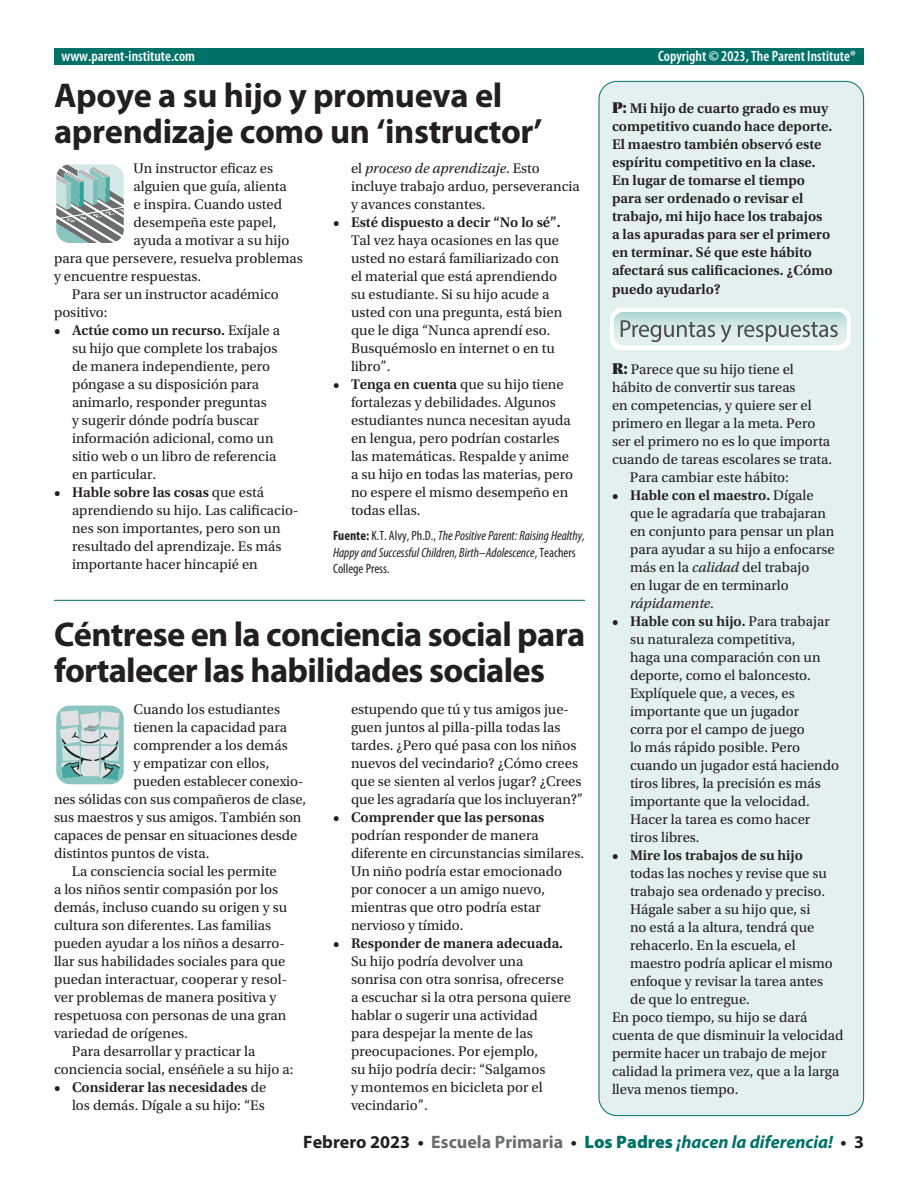
<style>
.page{position:relative;width:918px;height:1188px;background:#fff}
.page>*{position:absolute;margin:0;border:0;box-sizing:border-box;transform-origin:0 0}
.t1{font:700 34.5px/36px "Myriad Pro";letter-spacing:-.02em;color:#231f20}
.t2{font:italic 700 18px "Myriad Pro";color:#007167}
.t3{font:600 condensed 15px "Myriad Pro";color:#fff}
.t4{font:14.7px/18px "Utopia Std";color:#231f20}
.t5{font:600 14.7px/18px "Utopia Std";color:#231f20}
.t6{font:italic condensed 13.5px/16.5px "Myriad Pro";color:#231f20}
.s1{font-family:"Utopia Std Black Headline";font-weight:400;font-size:16.5px}
.s2{font-weight:600}
.s3{font-style:italic}
.s4{font-weight:700;font-style:normal}
.s5{font-style:normal}
.s6{font-family:"Utopia Std Black Headline";font-size:16.5px}
.s7{font-style:normal;color:#231f20}
.s8{font-style:normal;color:#6c6d70}
.s9{font-weight:900;font-style:normal}
</style>
<div class="page">
<div style="left:599px;top:81px;width:265px;height:1035px;background:#e4f0ef;border-radius:18px"></div>
<div style="left:54px;top:49px;width:810px;height:16px;background:#007167"></div>
<svg style="left:610px;top:308px;width:241px;height:42px"></svg>
<svg style="left:56px;top:705px;width:68px;height:80px;background:#aecbc9"></svg>
<svg style="left:56px;top:164px;width:68px;height:79px;background:#a1b6b5"></svg>
<hr style="left:54px;top:600px;width:531px;height:1px;background:#007167">
<p class="t3" style="left:62px;top:46px;width:135px">www.parent-institute.com</p>
<p class="t3" style="left:658px;top:46px;width:199px">Copyright © 2023, The Parent Institute®</p>
<h1 class="t1" style="left:54px;top:76px;width:490px">Apoye a su hijo y promueva el aprendizaje como un ‘instructor’</h1>
<p class="t5" style="left:612px;top:99px;width:222px"><span class="s1">P:</span> Mi hijo de cuarto grado es muy competitivo cuando hace deporte.<br>El maestro también observó este espíritu competitivo en la clase.<br>En lugar de tomarse el tiempo para ser ordenado o revisar el trabajo, mi hijo hace los trabajos a las apuradas para ser el primero en terminar. Sé que este hábito afectará sus calificaciones. ¿Cómo</p>
<p class="t5" style="left:612px;top:281px;width:111px">puedo ayudarlo?</p>
<p class="t4" style="left:134px;top:159px;width:141px">Un instructor eficaz es</p>
<p class="t4" style="left:134px;top:177px;width:155px">alguien que guía, alienta</p>
<p class="t4" style="left:134px;top:195px;width:150px">e inspira. Cuando usted</p>
<p class="t4" style="left:134px;top:213px;width:144px">desempeña este papel,</p>
<p class="t4" style="left:134px;top:231px;width:158px">ayuda a motivar a su hijo</p>
<p class="t4" style="left:54px;top:249px;width:250px">para que persevere, resuelva problemas</p>
<p class="t4" style="left:54px;top:267px;width:149px">y encuentre respuestas.</p>
<p class="t4" style="left:72px;top:285px;width:208px">Para ser un instructor académico</p>
<p class="t4" style="left:54px;top:303px;width:55px">positivo:</p>
<p class="t4" style="left:72px;top:321px;width:210px;text-indent:-18px"><span class="s2">• Actúe como un recurso.</span> Exíjale a su hijo que complete los trabajos de manera independiente, pero póngase a su disposición para animarlo, responder preguntas<br>y sugerir dónde podría buscar información adicional, como un sitio web o un libro de referencia en particular.</p>
<p class="t4" style="left:72px;top:483px;width:228px;text-indent:-18px"><span class="s2">• Hable sobre las cosas</span> que está aprendiendo su hijo. Las calificacio&shy;nes son importantes, pero son un resultado del aprendizaje. Es más importante hacer hincapié en</p>
<p class="t4" style="left:351px;top:159px;width:230px">el <span class="s3">proceso de aprendizaje</span>. Esto incluye trabajo arduo, perseverancia y avances constantes.</p>
<p class="t5" style="left:333px;top:213px;width:229px">• Esté dispuesto a decir “No lo sé”.</p>
<p class="t4" style="left:351px;top:231px;width:213px">Tal vez haya ocasiones en las que usted no estará familiarizado con el material que está aprendiendo su estudiante. Si su hijo acude a usted con una pregunta, está bien que le diga “Nunca aprendí eso.<br>Busquémoslo en internet o en tu libro”.</p>
<p class="t4" style="left:351px;top:375px;width:224px;text-indent:-18px"><span class="s2">• Tenga en cuenta</span> que su hijo tiene fortalezas y debilidades. Algunos estudiantes nunca necesitan ayuda en lengua, pero podrían costarles las matemáticas. Respalde y anime a su hijo en todas las materias, pero no espere el mismo desempeño en todas ellas.</p>
<p class="t6" style="left:333px;top:528px;width:253px"><span class="s4">Fuente:</span> <span class="s5">K.T. Alvy, Ph.D.,</span> The Positive Parent: Raising Healthy,<br>Happy and Successful Children, Birth–Adolescence<span class="s5">, Teachers<br>College Press.</span></p>
<p class="t4" style="left:612px;top:360px;width:183px"><span class="s6">R:</span> Parece que su hijo tiene el</p>
<p class="t4" style="left:612px;top:378px;width:185px">hábito de convertir sus tareas</p>
<p class="t4" style="left:612px;top:396px;width:201px">en competencias, y quiere ser el</p>
<p class="t4" style="left:612px;top:414px;width:205px">primero en llegar a la meta. Pero</p>
<p class="t4" style="left:612px;top:432px;width:220px">ser el primero no es lo que importa</p>
<p class="t4" style="left:612px;top:450px;width:222px">cuando de tareas escolares se trata.</p>
<p class="t4" style="left:630px;top:468px;width:160px">Para cambiar este hábito:</p>
<p class="t4" style="left:630px;top:486px;width:206px;text-indent:-18px"><span class="s2">• Hable con el maestro.</span> Dígale que le agradaría que trabajaran en conjunto para pensar un plan para ayudar a su hijo a enfocarse más en la <span class="s3">calidad</span> del trabajo<br>en lugar de en terminarlo <span class="s3">rápidamente</span>.</p>
<p class="t4" style="left:630px;top:612px;width:211px;text-indent:-18px"><span class="s2">• Hable con su hijo.</span> Para trabajar su naturaleza competitiva,<br>haga una comparación con un deporte, como el baloncesto.<br>Explíquele que, a veces, es importante que un jugador<br>corra por el campo de juego<br>lo más rápido posible. Pero cuando un jugador está haciendo tiros libres, la precisión es más importante que la velocidad.<br>Hacer la tarea es como hacer tiros libres.</p>
<p class="t5" style="left:612px;top:846px;width:193px">• Mire los trabajos de su hijo</p>
<p class="t4" style="left:630px;top:864px;width:199px">todas las noches y revise que su</p>
<p class="t4" style="left:630px;top:882px;width:197px">trabajo sea ordenado y preciso.</p>
<p class="t4" style="left:630px;top:900px;width:182px">Hágale saber a su hijo que, si</p>
<p class="t4" style="left:630px;top:918px;width:186px">no está a la altura, tendrá que</p>
<p class="t4" style="left:630px;top:936px;width:167px">rehacerlo. En la escuela, el</p>
<p class="t4" style="left:630px;top:954px;width:204px">maestro podría aplicar el mismo</p>
<p class="t4" style="left:630px;top:972px;width:195px">enfoque y revisar la tarea antes</p>
<p class="t4" style="left:630px;top:990px;width:121px">de que lo entregue.</p>
<p class="t4" style="left:612px;top:1008px;width:197px">En poco tiempo, su hijo se dará</p>
<p class="t4" style="left:612px;top:1026px;width:233px">cuenta de que disminuir la velocidad</p>
<p class="t4" style="left:612px;top:1044px;width:216px">permite hacer un trabajo de mejor</p>
<p class="t4" style="left:612px;top:1062px;width:229px">calidad la primera vez, que a la larga</p>
<p class="t4" style="left:612px;top:1080px;width:128px">lleva menos tiempo.</p>
<h1 class="t1" style="left:54px;top:616px;width:533px">Céntrese en la conciencia social para fortalecer las habilidades sociales</h1>
<p class="t4" style="left:351px;top:701px;width:234px">estupendo que tú y tus amigos jue&shy;guen juntos al pilla-pilla todas las tardes. ¿Pero qué pasa con los niños nuevos del vecindario? ¿Cómo crees que se sienten al verlos jugar? ¿Crees que les agradaría que los incluyeran?”</p>
<p class="t5" style="left:333px;top:809px;width:213px">• Comprender que las personas</p>
<p class="t4" style="left:351px;top:827px;width:235px">podrían responder de manera diferente en circunstancias similares.<br>Un niño podría estar emocionado por conocer a un amigo nuevo, mientras que otro podría estar nervioso y tímido.</p>
<p class="t5" style="left:333px;top:935px;width:232px">• Responder de manera adecuada.</p>
<p class="t4" style="left:351px;top:953px;width:222px">Su hijo podría devolver una sonrisa con otra sonrisa, ofrecerse a escuchar si la otra persona quiere hablar o sugerir una actividad<br>para despejar la mente de las preocupaciones. Por ejemplo,<br>su hijo podría decir: “Salgamos<br>y montemos en bicicleta por el vecindario”.</p>
<p class="t4" style="left:134px;top:701px;width:148px">Cuando los estudiantes</p>
<p class="t4" style="left:134px;top:719px;width:155px">tienen la capacidad para</p>
<p class="t4" style="left:134px;top:737px;width:156px">comprender a los demás</p>
<p class="t4" style="left:134px;top:755px;width:137px">y empatizar con ellos,</p>
<p class="t4" style="left:134px;top:773px;width:172px">pueden establecer conexio-</p>
<p class="t4" style="left:54px;top:791px;width:254px">nes sólidas con sus compañeros de clase,</p>
<p class="t4" style="left:54px;top:809px;width:249px">sus maestros y sus amigos. También son</p>
<p class="t4" style="left:54px;top:827px;width:245px">capaces de pensar en situaciones desde</p>
<p class="t4" style="left:54px;top:845px;width:157px">distintos puntos de vista.</p>
<p class="t4" style="left:72px;top:863px;width:206px">La consciencia social les permite</p>
<p class="t4" style="left:54px;top:881px;width:226px">a los niños sentir compasión por los</p>
<p class="t4" style="left:54px;top:899px;width:235px">demás, incluso cuando su origen y su</p>
<p class="t4" style="left:54px;top:917px;width:219px">cultura son diferentes. Las familias</p>
<p class="t4" style="left:54px;top:935px;width:232px">pueden ayudar a los niños a desarro-</p>
<p class="t4" style="left:54px;top:953px;width:233px">llar sus habilidades sociales para que</p>
<p class="t4" style="left:54px;top:971px;width:235px">puedan interactuar, cooperar y resol-</p>
<p class="t4" style="left:54px;top:989px;width:224px">ver problemas de manera positiva y</p>
<p class="t4" style="left:54px;top:1007px;width:234px">respetuosa con personas de una gran</p>
<p class="t4" style="left:54px;top:1025px;width:135px">variedad de orígenes.</p>
<p class="t4" style="left:72px;top:1043px;width:185px">Para desarrollar y practicar la</p>
<p class="t4" style="left:54px;top:1061px;width:241px">conciencia social, enséñele a su hijo a:</p>
<p class="t4" style="left:54px;top:1079px;width:214px;text-align:right"><span class="s2">• Considerar las necesidades</span> de los demás. Dígale a su hijo: “Es</p>
<p class="t2" style="left:303px;top:1130px;width:562px"><span class="s7">Febrero 2023 •</span> <span class="s8">Escuela Primaria</span> <span class="s7">•</span> <span class="s9">Los Padres</span> ¡hacen la diferencia! <span class="s7">• 3</span></p>
</div>
